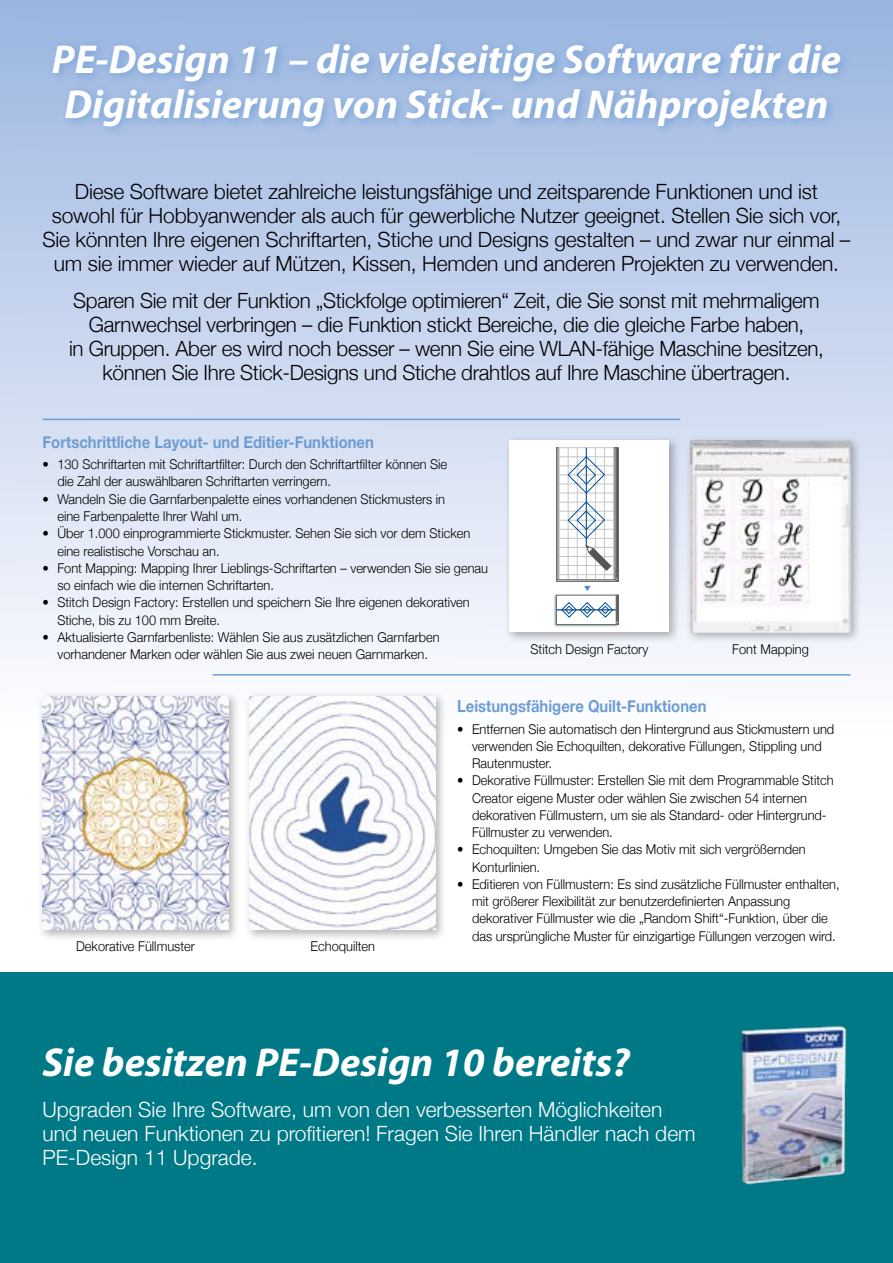
<style>
.page{position:relative;width:893px;height:1263px;background:#fff}
.page>*{position:absolute;margin:0;border:0;box-sizing:border-box;transform-origin:0 0}
.t1{font:italic 700 40.5px/45px "Myriad Pro";color:#fff;text-align:center}
.t2{font:300 21px/24px "Helvetica Neue";letter-spacing:-.01em;color:#000;text-align:center}
.t3{font:300 21px/24px "Helvetica Neue";color:#fff}
.t4{font:700 16.5px "Helvetica Neue";color:#6e9dd4;scale:.9 1}
.t5{font:300 13.5px/17.2px "Helvetica Neue";color:#000;scale:.95 1}
</style>
<div class="page">
<div style="left:0;top:972px;width:893px;height:291px;background:#007987"></div>
<img style="left:741px;top:1025px;width:106px;height:160px">
<div style="left:0;top:0;width:893px;height:761px;background:linear-gradient(to bottom,#9ab5e0,#fff)"></div>
<div style="left:245px;top:691px;width:202px;height:251px;background:#000;opacity:.3"></div>
<img style="left:250px;top:696px;width:186px;height:234px">
<div style="left:38px;top:691px;width:202px;height:251px;background:#000;opacity:.3"></div>
<img style="left:43px;top:696px;width:186px;height:234px">
<div style="left:686px;top:436px;width:175px;height:207px;background:#000;opacity:.3"></div>
<img style="left:691px;top:441px;width:159px;height:191px">
<div style="left:504px;top:436px;width:176px;height:207px;background:#000;opacity:.3"></div>
<div style="left:509px;top:441px;width:160px;height:191px;background:#fff"></div>
<svg style="left:553px;top:447px;width:66px;height:180px"></svg>
<hr style="left:213px;top:674px;width:637px;height:1px;background:#6e9dd4">
<hr style="left:43px;top:419px;width:637px;height:1px;background:#6e9dd4">
<div style="left:48px;top:38px;width:803px;height:98px;background:#6e9dd4;opacity:.75"></div>
<h1 class="t1" style="left:52px;top:40px;width:791px">PE-Design 11 – die vielseitige Software für die<br>Digitalisierung von Stick- und Nähprojekten</h1>
<p class="t2" style="left:43px;top:178px;width:809px">Diese Software bietet zahlreiche leistungsfähige und zeitsparende Funktionen und ist sowohl für Hobbyanwender als auch für gewerbliche Nutzer geeignet. Stellen Sie sich vor, Sie könnten Ihre eigenen Schriftarten, Stiche und Designs gestalten – und zwar nur einmal – um sie immer wieder auf Mützen, Kissen, Hemden und anderen Projekten zu verwenden.</p>
<p class="t2" style="left:69px;top:287px;width:756px">Sparen Sie mit der Funktion „Stickfolge optimieren“ Zeit, die Sie sonst mit mehrmaligem Garnwechsel verbringen – die Funktion stickt Bereiche, die die gleiche Farbe haben,<br>in Gruppen. Aber es wird noch besser – wenn Sie eine WLAN-fähige Maschine besitzen, können Sie Ihre Stick-Designs und Stiche drahtlos auf Ihre Maschine übertragen.</p>
<p class="t4" style="left:43px;top:436px;width:370px">Fortschrittliche Layout- und Editier-Funktionen</p>
<p class="t5" style="left:57px;top:456px;width:412px;text-indent:-15px">• 130 Schriftarten mit Schriftartfilter: Durch den Schriftartfilter können Sie die Zahl der auswählbaren Schriftarten verringern.</p>
<p class="t5" style="left:57px;top:490px;width:410px;text-indent:-15px">• Wandeln Sie die Garnfarbenpalette eines vorhandenen Stickmusters in eine Farbenpalette Ihrer Wahl um.</p>
<p class="t5" style="left:57px;top:525px;width:436px;text-indent:-15px">• Über 1.000 einprogrammierte Stickmuster. Sehen Sie sich vor dem Sticken eine realistische Vorschau an.</p>
<p class="t5" style="left:57px;top:559px;width:455px;text-indent:-15px">• Font Mapping: Mapping Ihrer Lieblings-Schriftarten – verwenden Sie sie genau so einfach wie die internen Schriftarten.</p>
<p class="t5" style="left:57px;top:594px;width:436px;text-indent:-15px">• Stitch Design Factory: Erstellen und speichern Sie Ihre eigenen dekorativen<br>Stiche, bis zu 100 mm Breite.</p>
<p class="t5" style="left:43px;top:628px;width:419px;text-align:center">• Aktualisierte Garnfarbenliste: Wählen Sie aus zusätzlichen Garnfarben vorhandener Marken oder wählen Sie aus zwei neuen Garnmarken.</p>
<p class="t5" style="left:530px;top:639px;width:126px">Stitch Design Factory</p>
<p class="t5" style="left:732px;top:639px;width:82px">Font Mapping</p>
<p class="t5" style="left:76px;top:936px;width:127px">Dekorative Füllmuster</p>
<p class="t5" style="left:311px;top:936px;width:70px">Echoquilten</p>
<p class="t4" style="left:457px;top:700px;width:279px">Leistungsfähigere Quilt-Funktionen</p>
<p class="t5" style="left:472px;top:720px;width:383px;text-indent:-15px">• Entfernen Sie automatisch den Hintergrund aus Stickmustern und verwenden Sie Echoquilten, dekorative Füllungen, Stippling und<br>Rautenmuster.</p>
<p class="t5" style="left:472px;top:772px;width:382px;text-indent:-15px">• Dekorative Füllmuster: Erstellen Sie mit dem Programmable Stitch Creator eigene Muster oder wählen Sie zwischen 54 internen dekorativen Füllmustern, um sie als Standard- oder Hintergrund-Füllmuster zu verwenden.</p>
<p class="t5" style="left:472px;top:841px;width:353px;text-indent:-15px">• Echoquilten: Umgeben Sie das Motiv mit sich vergrößernden<br>Konturlinien.</p>
<p class="t5" style="left:472px;top:876px;width:389px;text-indent:-15px">• Editieren von Füllmustern: Es sind zusätzliche Füllmuster enthalten, mit größerer Flexibilität zur benutzerdefinierten Anpassung dekorativer Füllmuster wie die „Random Shift“-Funktion, über die das ursprüngliche Muster für einzigartige Füllungen verzogen wird.</p>
<h1 class="t1" style="left:43px;top:1043px;width:589px">Sie besitzen PE-Design 10 bereits?</h1>
<h2 class="t3" style="left:43px;top:1096px;width:655px">Upgraden Sie Ihre Software, um von den verbesserten Möglichkeiten und neuen Funktionen zu profitieren! Fragen Sie Ihren Händler nach dem<br>PE-Design 11 Upgrade.</h2>
</div>
